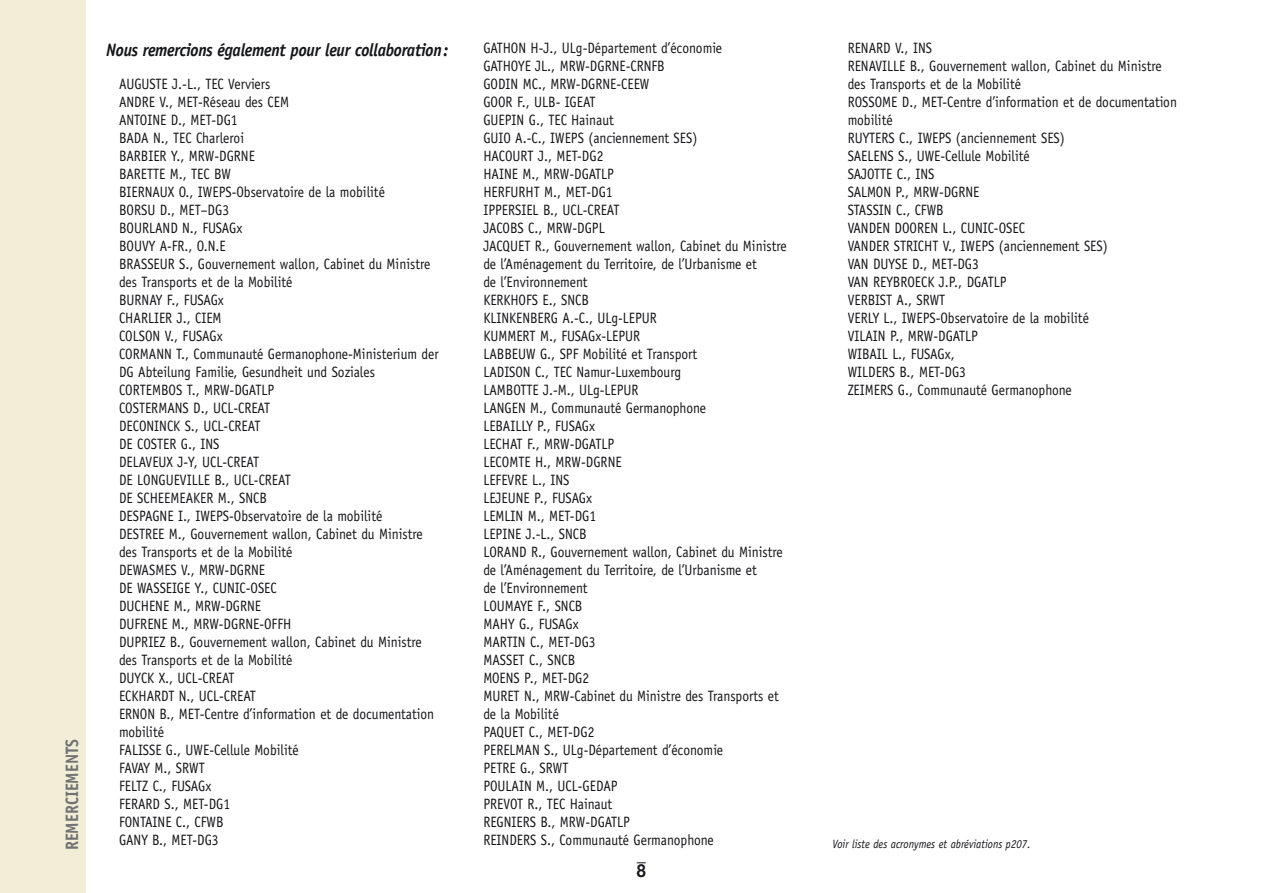
<style>
.page{position:relative;width:1263px;height:893px;background:#fff}
.page>*{position:absolute;margin:0;border:0;box-sizing:border-box;transform-origin:0 0}
.t1{font:italic 700 18px "Officina Sans";letter-spacing:-.015em;color:#141518;scale:.9 1}
.t2{font:700 18px "Officina Sans";color:#727274;scale:.9 1}
.t3{font:700 18px "Helvetica Neue";color:#141518;scale:.9 1}
.t4{font:15px/18px "Officina Sans";color:#141518;scale:.9 1}
.t5{font:italic 12px "Officina Sans";color:#141518;scale:.9 1}
</style>
<div class="page">
<div style="left:0;top:0;width:85px;height:893px;background:#f1edd7"></div>
<p class="t2" style="left:65px;top:850px;width:125px;rotate:-90deg">REMERCIEMENTS</p>
<p class="t1" style="left:106px;top:43px;width:381px">Nous remercions également pour leur collaboration:</p>
<p class="t4" style="left:119px;top:76px;width:357px">AUGUSTE J.-L., TEC Verviers<br>ANDRE V., MET-Réseau des CEM<br>ANTOINE D., MET-DG1<br>BADA N., TEC Charleroi<br>BARBIER Y., MRW-DGRNE<br>BARETTE M., TEC BW<br>BIERNAUX O., IWEPS-Observatoire de la mobilité<br>BORSU D., MET–DG3<br>BOURLAND N., FUSAGx<br>BOUVY A-FR., O.N.E<br>BRASSEUR S., Gouvernement wallon, Cabinet du Ministre des Transports et de la Mobilité<br>BURNAY F., FUSAGx<br>CHARLIER J., CIEM<br>COLSON V., FUSAGx<br>CORMANN T., Communauté Germanophone-Ministerium der<br>DG Abteilung Familie, Gesundheit und Soziales<br>CORTEMBOS T., MRW-DGATLP<br>COSTERMANS D., UCL-CREAT<br>DECONINCK S., UCL-CREAT<br>DE COSTER G., INS<br>DELAVEUX J-Y, UCL-CREAT<br>DE LONGUEVILLE B., UCL-CREAT<br>DE SCHEEMEAKER M., SNCB<br>DESPAGNE I., IWEPS-Observatoire de la mobilité<br>DESTREE M., Gouvernement wallon, Cabinet du Ministre des Transports et de la Mobilité<br>DEWASMES V., MRW-DGRNE<br>DE WASSEIGE Y., CUNIC-OSEC<br>DUCHENE M., MRW-DGRNE<br>DUFRENE M., MRW-DGRNE-OFFH<br>DUPRIEZ B., Gouvernement wallon, Cabinet du Ministre des Transports et de la Mobilité<br>DUYCK X., UCL-CREAT<br>ECKHARDT N., UCL-CREAT<br>ERNON B., MET-Centre d’information et de documentation mobilité<br>FALISSE G., UWE-Cellule Mobilité<br>FAVAY M., SRWT<br>FELTZ C., FUSAGx<br>FERARD S., MET-DG1<br>FONTAINE C., CFWB<br>GANY B., MET-DG3</p>
<p class="t4" style="left:483px;top:41px;width:338px">GATHON H-J., ULg-Département d’économie<br>GATHOYE JL., MRW-DGRNE-CRNFB<br>GODIN MC., MRW-DGRNE-CEEW<br>GOOR F., ULB- IGEAT<br>GUEPIN G., TEC Hainaut<br>GUIO A.-C., IWEPS (anciennement SES)<br>HACOURT J., MET-DG2<br>HAINE M., MRW-DGATLP<br>HERFURHT M., MET-DG1<br>IPPERSIEL B., UCL-CREAT<br>JACOBS C., MRW-DGPL<br>JACQUET R., Gouvernement wallon, Cabinet du Ministre de l’Aménagement du Territoire, de l’Urbanisme et<br>de l’Environnement<br>KERKHOFS E., SNCB<br>KLINKENBERG A.-C., ULg-LEPUR<br>KUMMERT M., FUSAGx-LEPUR<br>LABBEUW G., SPF Mobilité et Transport<br>LADISON C., TEC Namur-Luxembourg<br>LAMBOTTE J.-M., ULg-LEPUR<br>LANGEN M., Communauté Germanophone<br>LEBAILLY P., FUSAGx<br>LECHAT F., MRW-DGATLP<br>LECOMTE H., MRW-DGRNE<br>LEFEVRE L., INS<br>LEJEUNE P., FUSAGx<br>LEMLIN M., MET-DG1<br>LEPINE J.-L., SNCB<br>LORAND R., Gouvernement wallon, Cabinet du Ministre de l’Aménagement du Territoire, de l’Urbanisme et<br>de l’Environnement<br>LOUMAYE F., SNCB<br>MAHY G., FUSAGx<br>MARTIN C., MET-DG3<br>MASSET C., SNCB<br>MOENS P., MET-DG2<br>MURET N., MRW-Cabinet du Ministre des Transports et de la Mobilité<br>PAQUET C., MET-DG2<br>PERELMAN S., ULg-Département d’économie<br>PETRE G., SRWT<br>POULAIN M., UCL-GEDAP<br>PREVOT R., TEC Hainaut<br>REGNIERS B., MRW-DGATLP<br>REINDERS S., Communauté Germanophone</p>
<p class="t4" style="left:848px;top:41px;width:367px">RENARD V., INS<br>RENAVILLE B., Gouvernement wallon, Cabinet du Ministre des Transports et de la Mobilité<br>ROSSOME D., MET-Centre d’information et de documentation mobilité<br>RUYTERS C., IWEPS (anciennement SES)<br>SAELENS S., UWE-Cellule Mobilité<br>SAJOTTE C., INS<br>SALMON P., MRW-DGRNE<br>STASSIN C., CFWB<br>VANDEN DOOREN L., CUNIC-OSEC<br>VANDER STRICHT V., IWEPS (anciennement SES)<br>VAN DUYSE D., MET-DG3<br>VAN REYBROECK J.P., DGATLP<br>VERBIST A., SRWT<br>VERLY L., IWEPS-Observatoire de la mobilité<br>VILAIN P., MRW-DGATLP<br>WIBAIL L., FUSAGx,<br>WILDERS B., MET-DG3<br>ZEIMERS G., Communauté Germanophone</p>
<p class="t5" style="left:832px;top:839px;width:221px">Voir liste des acronymes et abréviations p207.</p>
<p class="t3" style="left:637px;top:864px;width:12px">8</p>
</div>
